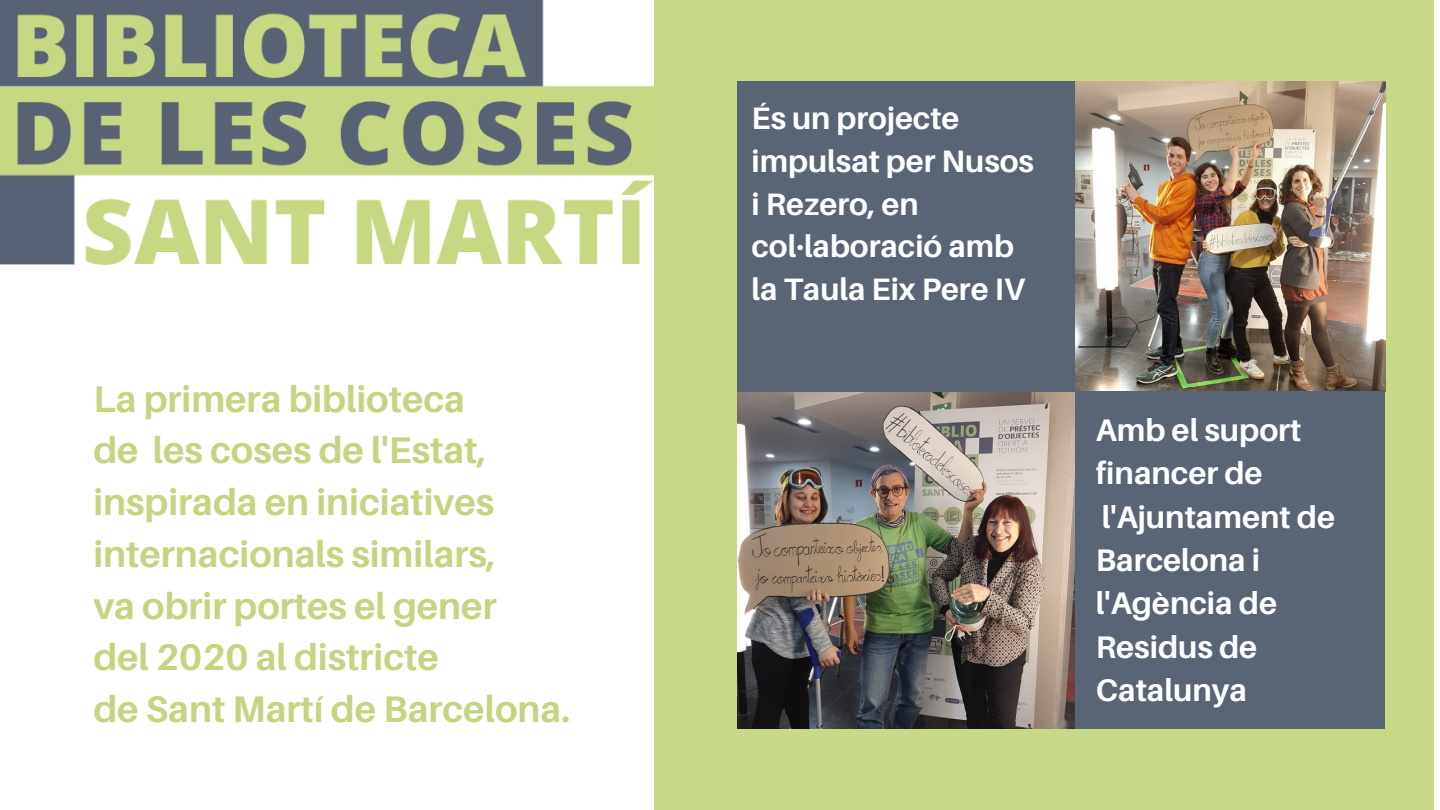
<style>
.page{position:relative;width:1440px;height:810px;background:#fff}
.page>*{position:absolute;margin:0;border:0;box-sizing:border-box;transform-origin:0 0}
.t1{font:700 37px/51.8px "Aileron";color:#c4d582}
.t2{font:700 31.2px/43.3px "Aileron";color:#fff}
.t3{font:700 31px/42.8px "Aileron";color:#fff}
</style>
<div class="page">
<img style="left:0;top:0;width:654px;height:265px">
<div style="left:654px;top:0;width:780px;height:810px;background:#c8d986"></div>
<img style="left:1075px;top:81px;width:311px;height:311px">
<img style="left:738px;top:391px;width:337px;height:338px">
<div style="left:738px;top:81px;width:337px;height:310px;background:#596475"></div>
<div style="left:1075px;top:391px;width:310px;height:338px;background:#596475"></div>
<p class="t1" style="left:93px;top:372px;width:478px">La primera biblioteca<br>de les coses de l'Estat, inspirada en iniciatives internacionals similars,<br>va obrir portes el gener<br>del 2020 al districte<br>de Sant Martí de Barcelona.</p>
<p class="t3" style="left:752px;top:96px;width:284px">És un projecte impulsat per Nusos i Rezero, en col·laboració amb la Taula Eix Pere IV</p>
<p class="t2" style="left:1096px;top:408px;width:241px">Amb el suport financer de l'Ajuntament de<br>Barcelona i l'Agència de<br>Residus de<br>Catalunya</p>
</div>
